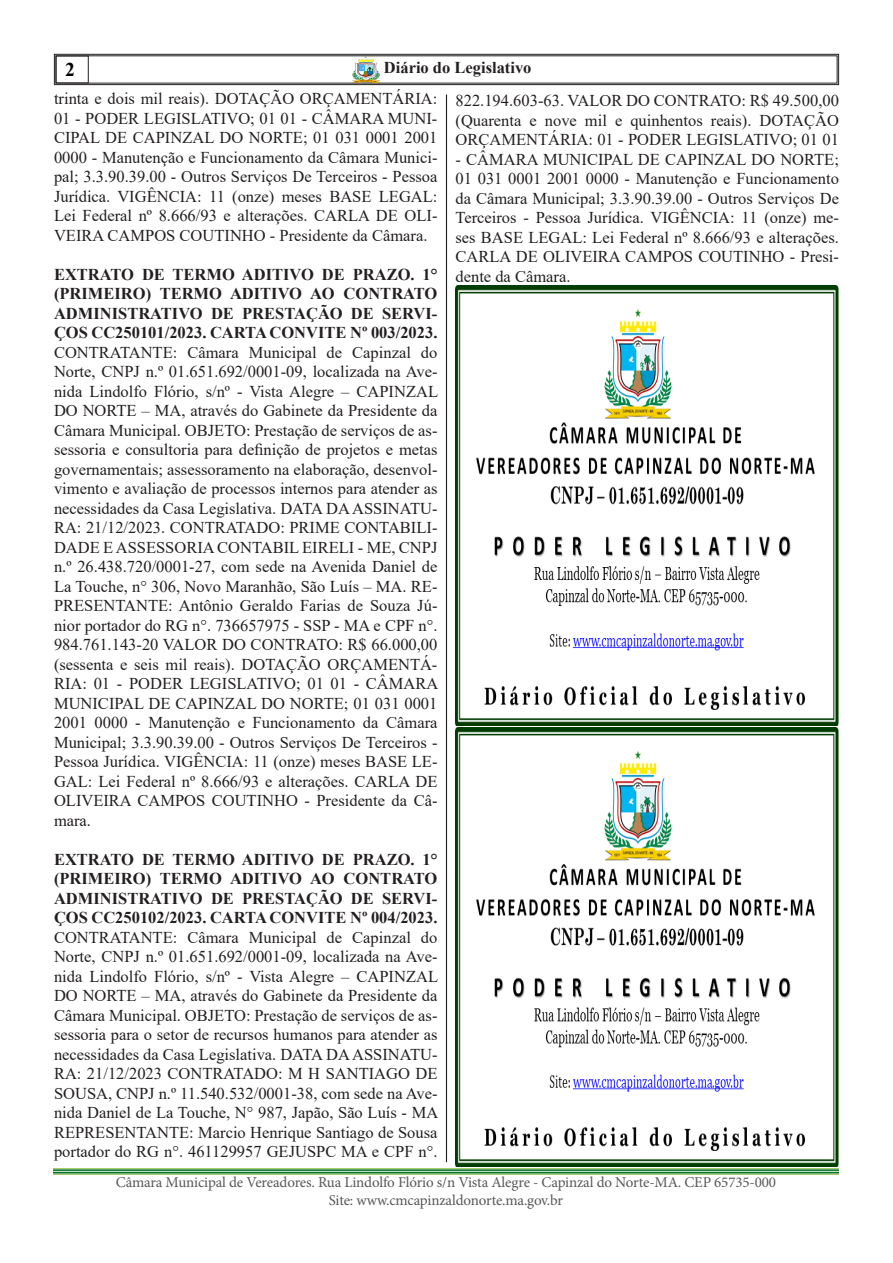
<style>
.page{position:relative;width:893px;height:1263px;background:#fff}
.page>*{position:absolute;margin:0;border:0;box-sizing:border-box;transform-origin:0 0}
.t1{font:700 19.5px "Times New Roman";color:#000}
.t2{font:16.5px/19.5px "Times New Roman";color:#231f20;text-align:justify}
.t3{font:700 16.5px/19.5px "Times New Roman";color:#231f20;text-align:justify}
.t4{font:15px/18px "Minion Pro";letter-spacing:-.01em;color:#57585a;text-align:center}
</style>
<div class="page">
<svg style="left:54px;top:54px;width:785px;height:31px"></svg>
<div style="left:56px;top:56px;width:33px;height:27px;border:1px solid #231f20"></div>
<hr style="left:446px;top:95px;width:1px;height:1067px;background:#231f20">
<img style="left:53px;top:1168px;width:785px;height:6px">
<img style="left:352px;top:57px;width:28px;height:25px">
<img style="left:456px;top:286px;width:383px;height:439px">
<img style="left:455px;top:727px;width:383px;height:439px">
<p class="t1" style="left:65px;top:55px;width:11px">2</p>
<p class="t3" style="left:384px;top:58px;width:149px">Diário do Legislativo</p>
<p class="t2" style="left:54px;top:88px;width:385px">trinta e dois mil reais). DOTAÇÃO ORÇAMENTÁRIA:<br>01 - PODER LEGISLATIVO; 01 01 - CÂMARA MUNI-CIPAL DE CAPINZAL DO NORTE; 01 031 0001 2001<br>0000 - Manutenção e Funcionamento da Câmara Munici&shy;pal; 3.3.90.39.00 - Outros Serviços De Terceiros - Pessoa Jurídica. VIGÊNCIA: 11 (onze) meses BASE LEGAL:<br>Lei Federal nº 8.666/93 e alterações. CARLA DE OLI-VEIRA CAMPOS COUTINHO - Presidente da Câmara.</p>
<p class="t3" style="left:54px;top:264px;width:385px">EXTRATO DE TERMO ADITIVO DE PRAZO. 1° (PRIMEIRO) TERMO ADITIVO AO CONTRATO ADMINISTRATIVO DE PRESTAÇÃO DE SERVI-ÇOS CC250101/2023. CARTA CONVITE Nº 003/2023.</p>
<p class="t2" style="left:54px;top:342px;width:386px">CONTRATANTE: Câmara Municipal de Capinzal do Norte, CNPJ n.º 01.651.692/0001-09, localizada na Ave&shy;nida Lindolfo Flório, s/nº - Vista Alegre – CAPINZAL DO NORTE – MA, através do Gabinete da Presidente da Câmara Municipal. OBJETO: Prestação de serviços de as&shy;sessoria e consultoria para definição de projetos e metas governamentais; assessoramento na elaboração, desenvol&shy;vimento e avaliação de processos internos para atender as necessidades da Casa Legislativa. DATA DA ASSINATU-RA: 21/12/2023. CONTRATADO: PRIME CONTABILI-DADE E ASSESSORIA CONTABIL EIRELI - ME, CNPJ n.º 26.438.720/0001-27, com sede na Avenida Daniel de La Touche, n° 306, Novo Maranhão, São Luís – MA. RE-PRESENTANTE: Antônio Geraldo Farias de Souza Jú&shy;nior portador do RG n°. 736657975 - SSP - MA e CPF n°.<br>984.761.143-20 VALOR DO CONTRATO: R$ 66.000,00 (sessenta e seis mil reais). DOTAÇÃO ORÇAMENTÁ-RIA: 01 - PODER LEGISLATIVO; 01 01 - CÂMARA MUNICIPAL DE CAPINZAL DO NORTE; 01 031 0001<br>2001 0000 - Manutenção e Funcionamento da Câmara Municipal; 3.3.90.39.00 - Outros Serviços De Terceiros - Pessoa Jurídica. VIGÊNCIA: 11 (onze) meses BASE LE-GAL: Lei Federal nº 8.666/93 e alterações. CARLA DE OLIVEIRA CAMPOS COUTINHO - Presidente da Câ&shy;mara.</p>
<p class="t3" style="left:54px;top:849px;width:385px">EXTRATO DE TERMO ADITIVO DE PRAZO. 1° (PRIMEIRO) TERMO ADITIVO AO CONTRATO ADMINISTRATIVO DE PRESTAÇÃO DE SERVI-ÇOS CC250102/2023. CARTA CONVITE Nº 004/2023.</p>
<p class="t2" style="left:54px;top:927px;width:386px">CONTRATANTE: Câmara Municipal de Capinzal do Norte, CNPJ n.º 01.651.692/0001-09, localizada na Ave&shy;nida Lindolfo Flório, s/nº - Vista Alegre – CAPINZAL DO NORTE – MA, através do Gabinete da Presidente da Câmara Municipal. OBJETO: Prestação de serviços de as&shy;sessoria para o setor de recursos humanos para atender as necessidades da Casa Legislativa. DATA DA ASSINATU-RA: 21/12/2023 CONTRATADO: M H SANTIAGO DE SOUSA, CNPJ n.º 11.540.532/0001-38, com sede na Ave&shy;nida Daniel de La Touche, N° 987, Japão, São Luís - MA REPRESENTANTE: Marcio Henrique Santiago de Sousa portador do RG n°. 461129957 GEJUSPC MA e CPF n°.</p>
<p class="t2" style="left:455px;top:90px;width:385px">822.194.603-63. VALOR DO CONTRATO: R$ 49.500,00 (Quarenta e nove mil e quinhentos reais). DOTAÇÃO ORÇAMENTÁRIA: 01 - PODER LEGISLATIVO; 01 01</p>
<p class="t2" style="left:455px;top:149px;width:385px">- CÂMARA MUNICIPAL DE CAPINZAL DO NORTE; 01 031 0001 2001 0000 - Manutenção e Funcionamento da Câmara Municipal; 3.3.90.39.00 - Outros Serviços De Terceiros - Pessoa Jurídica. VIGÊNCIA: 11 (onze) me&shy;ses BASE LEGAL: Lei Federal nº 8.666/93 e alterações.<br>CARLA DE OLIVEIRA CAMPOS COUTINHO - Presi&shy;dente da Câmara.</p>
<p class="t4" style="left:116px;top:1173px;width:662px">Câmara Municipal de Vereadores. Rua Lindolfo Flório s/n Vista Alegre - Capinzal do Norte-MA. CEP 65735-000<br>Site: www.cmcapinzaldonorte.ma.gov.br</p>
</div>
